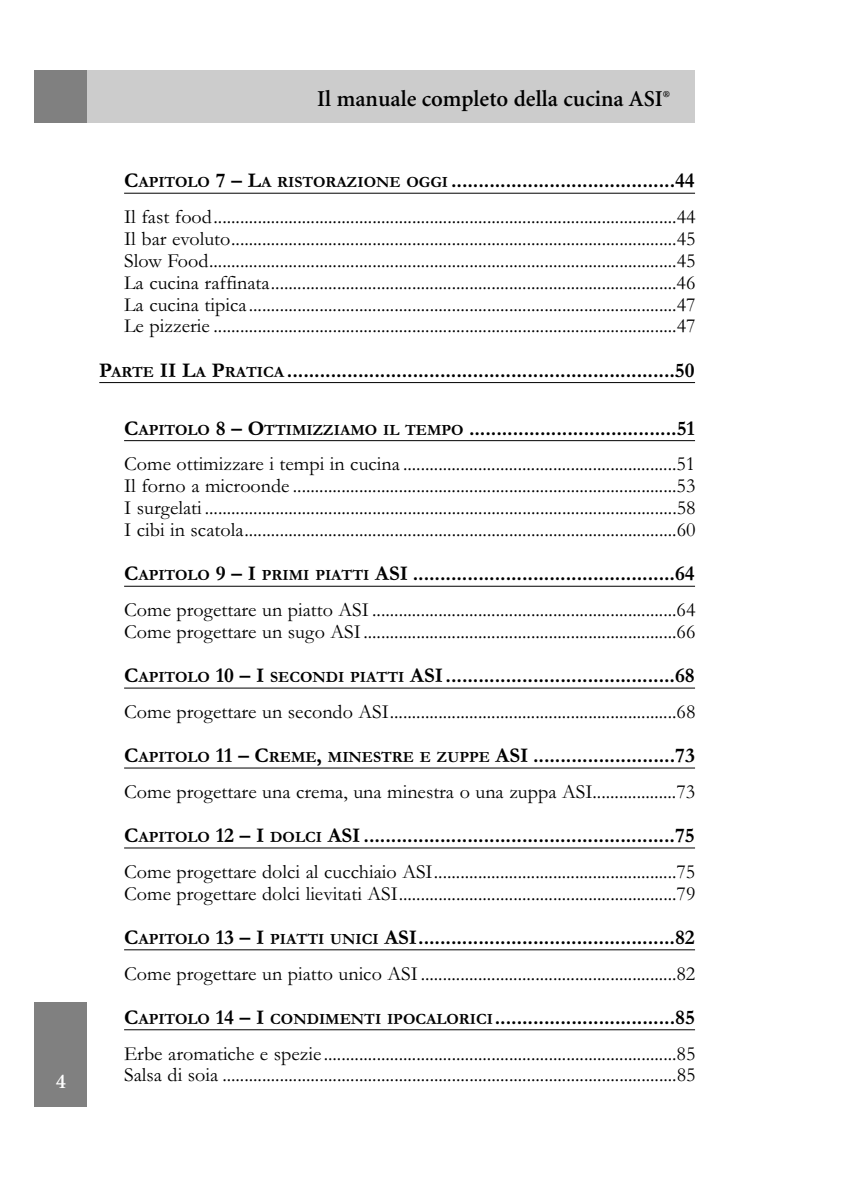
<style>
.page{position:relative;width:844px;height:1191px;background:#fff}
.page>*{position:absolute;margin:0;border:0;box-sizing:border-box;transform-origin:0 0}
.t1{font:600 22.75px "Minion";color:#000}
.t2{font:700 21px "Garamond";color:#000}
.t3{font:600 21px "Minion";color:#fff}
.t4{font:20.12px/21.9px "Garamond";color:#000}
.s1{font-size:15.75px}
</style>
<div class="page">
<div style="left:78px;top:71px;width:616px;height:52px;background:#ccc"></div>
<div style="left:35px;top:1002px;width:52px;height:104px;background:#808080"></div>
<hr style="left:124px;top:193px;width:570px;height:1px;background:#000">
<hr style="left:99px;top:382px;width:595px;height:1px;background:#000">
<hr style="left:124px;top:440px;width:570px;height:1px;background:#000">
<hr style="left:124px;top:586px;width:570px;height:1px;background:#000">
<hr style="left:124px;top:688px;width:570px;height:1px;background:#000">
<hr style="left:124px;top:767px;width:570px;height:1px;background:#000">
<hr style="left:124px;top:847px;width:570px;height:1px;background:#000">
<hr style="left:124px;top:949px;width:570px;height:1px;background:#000">
<hr style="left:124px;top:1029px;width:570px;height:1px;background:#000">
<div style="left:35px;top:71px;width:52px;height:52px;background:#808080"></div>
<p class="t3" style="left:56px;top:1073px;width:12px">4</p>
<p class="t1" style="left:317px;top:90px;width:354px">Il manuale completo della cucina ASI<sup>®</sup></p>
<p class="t2" style="left:124px;top:173px;width:572px">C<span class="s1">APITOLO</span> 7 – L<span class="s1">A RISTORAZIONE OGGI</span> .........................................44</p>
<p class="t4" style="left:124px;top:208px;width:573px;text-align:justify">Il fast food.........................................................................................................44<br>Il bar evoluto.....................................................................................................45<br>Slow Food..........................................................................................................45<br>La cucina raffinata............................................................................................46<br>La cucina tipica.................................................................................................47<br>Le pizzerie .........................................................................................................47</p>
<p class="t2" style="left:99px;top:362px;width:596px">P<span class="s1">ARTE</span> II L<span class="s1">A</span> P<span class="s1">RATICA</span> .......................................................................50</p>
<p class="t2" style="left:124px;top:420px;width:572px">C<span class="s1">APITOLO</span> 8 – O<span class="s1">TTIMIZZIAMO IL TEMPO</span> ......................................51</p>
<p class="t4" style="left:124px;top:455px;width:573px;text-align:justify">Come ottimizzare i tempi in cucina ..............................................................51<br>Il forno a microonde .......................................................................................53<br>I surgelati ...........................................................................................................58<br>I cibi in scatola..................................................................................................60</p>
<p class="t2" style="left:124px;top:565px;width:572px">C<span class="s1">APITOLO</span> 9 – I <span class="s1">PRIMI PIATTI</span> ASI ................................................64</p>
<p class="t4" style="left:124px;top:601px;width:572px">Come progettare un piatto ASI .....................................................................64<br>Come progettare un sugo ASI.......................................................................66</p>
<p class="t2" style="left:124px;top:667px;width:572px">C<span class="s1">APITOLO</span> 10 – I <span class="s1">SECONDI PIATTI</span> ASI..........................................68</p>
<p class="t4" style="left:124px;top:703px;width:572px">Come progettare un secondo ASI.................................................................68</p>
<p class="t2" style="left:124px;top:747px;width:572px">C<span class="s1">APITOLO</span> 11 – C<span class="s1">REME</span>, <span class="s1">MINESTRE E ZUPPE</span> ASI ..........................73</p>
<p class="t4" style="left:124px;top:783px;width:572px">Come progettare una crema, una minestra o una zuppa ASI...................73</p>
<p class="t2" style="left:124px;top:827px;width:572px">C<span class="s1">APITOLO</span> 12 – I <span class="s1">DOLCI</span> ASI .........................................................75</p>
<p class="t4" style="left:124px;top:863px;width:572px">Come progettare dolci al cucchiaio ASI.......................................................75<br>Come progettare dolci lievitati ASI...............................................................79</p>
<p class="t2" style="left:124px;top:929px;width:572px">C<span class="s1">APITOLO</span> 13 – I <span class="s1">PIATTI UNICI</span> ASI...............................................82</p>
<p class="t4" style="left:124px;top:964px;width:572px">Come progettare un piatto unico ASI ..........................................................82</p>
<p class="t2" style="left:124px;top:1009px;width:572px">C<span class="s1">APITOLO</span> 14 – I <span class="s1">CONDIMENTI IPOCALORICI</span>.................................85</p>
<p class="t4" style="left:124px;top:1044px;width:572px">Erbe aromatiche e spezie................................................................................85<br>Salsa di soia .......................................................................................................85</p>
</div>
